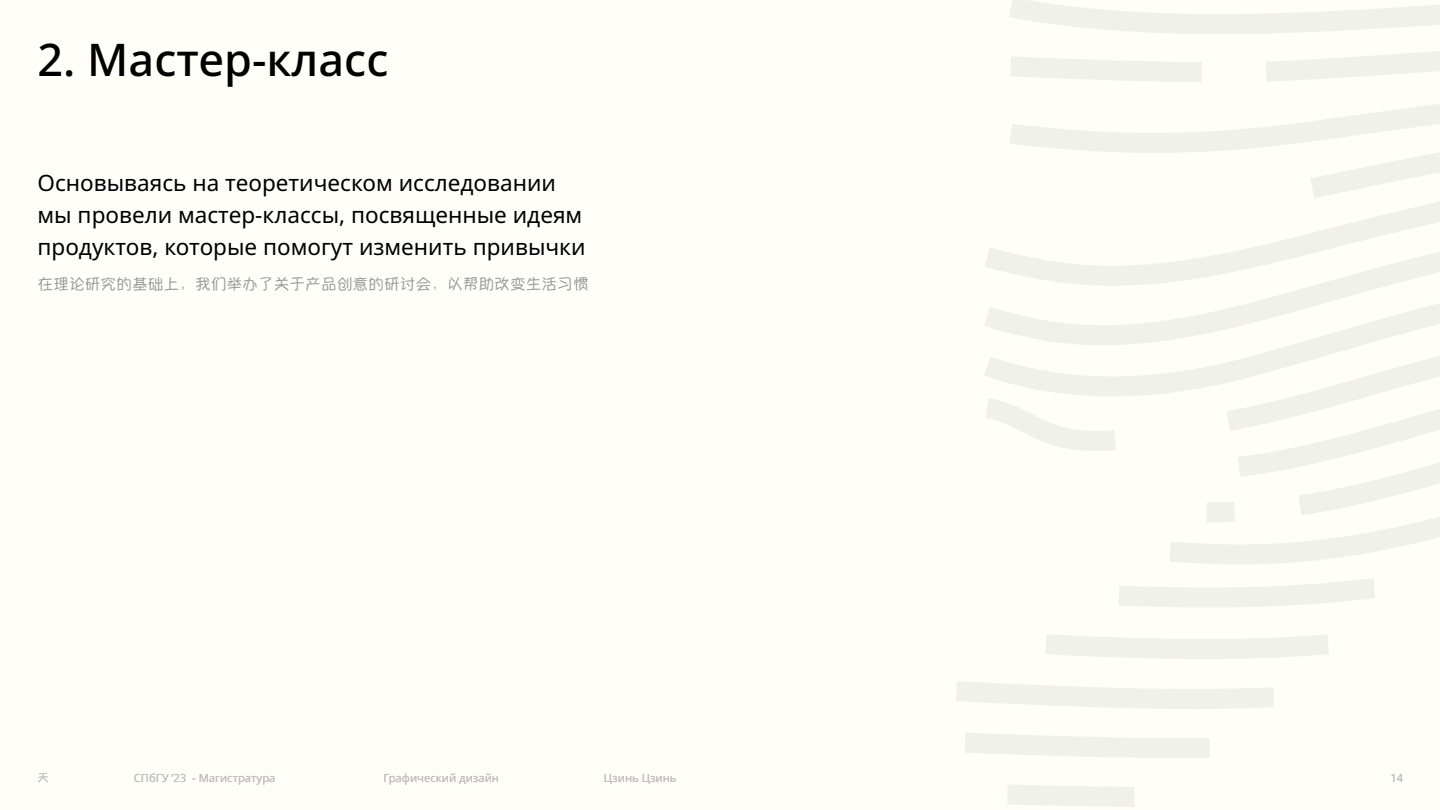
<style>
.page{position:relative;width:1440px;height:810px;background:#fffef9}
.page>*{position:absolute;margin:0;border:0;box-sizing:border-box;transform-origin:0 0}
.t1{font:500 45px "Noto Sans";color:#000}
.t2{font:22.5px/31.9px "Noto Sans";color:#000}
.t3{font:15.75px "Yuppy SC";color:#999}
.t4{font:11.25px "Noto Sans";color:#c6bfbf}
.t5{font:11.25px "Yuppy SC";color:#c6bfbf}
</style>
<div class="page">
<svg style="left:1009px;top:0;width:431px;height:34px"></svg>
<svg style="left:1266px;top:51px;width:174px;height:30px"></svg>
<svg style="left:1011px;top:57px;width:190px;height:25px"></svg>
<svg style="left:1010px;top:104px;width:430px;height:137px"></svg>
<svg style="left:985px;top:241px;width:455px;height:35px"></svg>
<svg style="left:984px;top:276px;width:456px;height:120px"></svg>
<svg style="left:986px;top:399px;width:130px;height:52px"></svg>
<svg style="left:1170px;top:314px;width:270px;height:250px"></svg>
<svg style="left:1119px;top:578px;width:256px;height:29px"></svg>
<svg style="left:1046px;top:635px;width:283px;height:24px"></svg>
<svg style="left:956px;top:681px;width:318px;height:28px"></svg>
<svg style="left:965px;top:733px;width:245px;height:25px"></svg>
<svg style="left:1007px;top:785px;width:127px;height:22px"></svg>
<h1 class="t1" style="left:38px;top:34px;width:352px">2. Мастер-класс</h1>
<p class="t2" style="left:38px;top:168px;width:550px">Основываясь на теоретическом исследовании мы провели мастер-классы, посвященные идеям продуктов, которые помогут изменить привычки</p>
<p class="t3" style="left:38px;top:276px;width:553px">在理论研究的基础上，我们举办了关于产品创意的研讨会，以帮助改变生活习惯</p>
<p class="t5" style="left:38px;top:772px;width:13px">天</p>
<p class="t4" style="left:134px;top:772px;width:143px">СПбГУ ’23 - Магистратура</p>
<p class="t4" style="left:383px;top:772px;width:117px">Графический дизайн</p>
<p class="t4" style="left:604px;top:772px;width:74px">Цзинь Цзинь</p>
<p class="t4" style="left:1391px;top:772px;width:14px">14</p>
</div>
